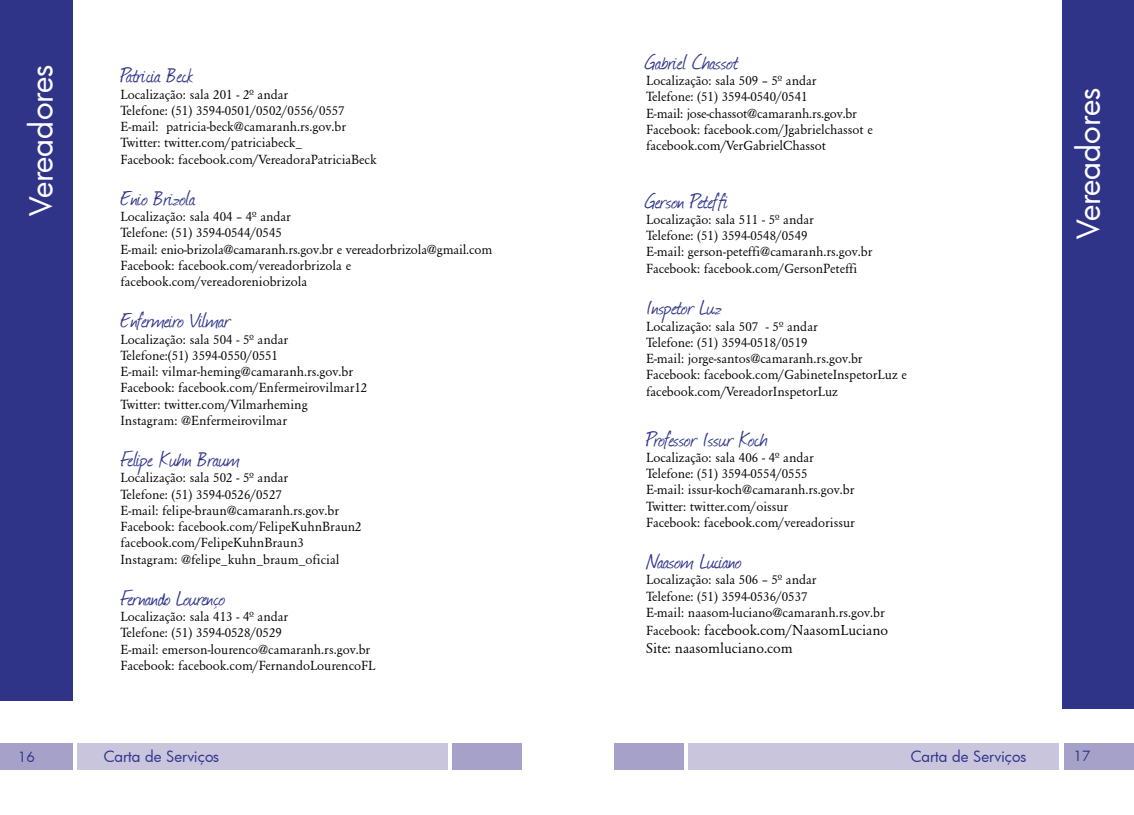
<style>
.page{position:relative;width:1134px;height:815px;background:#fff}
.page>*{position:absolute;margin:0;border:0;box-sizing:border-box;transform-origin:0 0}
.t1{font:31.25px "Futura";letter-spacing:-.005em;color:#fff}
.t2{font:25px "Journal";color:#2f3489}
.t3{font:25px "Journal";letter-spacing:-.025em;color:#2f3489}
.t4{font:25px "Journal";letter-spacing:-.02em;color:#2f3489}
.t5{font:15px/18px "Garamond";color:#000}
.t6{font:15px "Futura";color:#2f3489}
.t7{font:13.75px/16.2px "Garamond";color:#000}
.t8{font:13.75px "Futura";color:#2f3489}
.s1{color:#000}
.s2{font-size:13.75px}
</style>
<div class="page">
<div style="left:0;top:0;width:73px;height:700px;background:#2f3489"></div>
<div style="left:77px;top:744px;width:371px;height:26px;background:#c8c5dd"></div>
<div style="left:453px;top:744px;width:69px;height:26px;background:#a6a1c8"></div>
<div style="left:0;top:744px;width:73px;height:26px;background:#a6a1c8"></div>
<div style="left:1063px;top:0;width:71px;height:709px;background:#2f3489"></div>
<div style="left:688px;top:744px;width:371px;height:26px;background:#c8c5dd"></div>
<div style="left:1064px;top:744px;width:70px;height:26px;background:#a6a1c8"></div>
<div style="left:615px;top:744px;width:69px;height:26px;background:#a6a1c8"></div>
<h1 class="t1" style="left:20px;top:216px;width:153px;rotate:-90deg">Vereadores</h1>
<h2 class="t2" style="left:120px;top:58px;width:74px">Patricia Beck</h2>
<p class="t7" style="left:120px;top:86px;width:258px">Localização: sala 201 - 2ª andar<br>Telefone: (51) 3594-0501/0502/0556/0557<br>E-mail: patricia-beck@camaranh.rs.gov.br Twitter: twitter.com/patriciabeck_<br>Facebook: facebook.com/VereadoraPatriciaBeck</p>
<h2 class="t2" style="left:120px;top:181px;width:76px">Enio Brizola</h2>
<p class="t7" style="left:120px;top:209px;width:373px">Localização: sala 404 – 4ª andar<br>Telefone: (51) 3594-0544/0545<br>E-mail: enio-brizola@camaranh.rs.gov.br e vereadorbrizola@gmail.com Facebook: facebook.com/vereadorbrizola e facebook.com/vereadoreniobrizola</p>
<h2 class="t3" style="left:120px;top:303px;width:112px">Enfermeiro Vilmar</h2>
<p class="t7" style="left:120px;top:331px;width:248px">Localização: sala 504 - 5ª andar<br>Telefone:(51) 3594-0550/0551<br>E-mail: vilmar-heming@camaranh.rs.gov.br Facebook: facebook.com/Enfermeirovilmar12<br>Twitter: twitter.com/Vilmarheming Instagram: @Enfermeirovilmar</p>
<h2 class="t2" style="left:120px;top:442px;width:121px">Felipe Kuhn Braum</h2>
<p class="t7" style="left:120px;top:470px;width:243px">Localização: sala 502 - 5ª andar<br>Telefone: (51) 3594-0526/0527<br>E-mail: felipe-braun@camaranh.rs.gov.br Facebook: facebook.com/FelipeKuhnBraun2 facebook.com/FelipeKuhnBraun3<br>Instagram: @felipe_kuhn_braum_oficial</p>
<h2 class="t4" style="left:120px;top:581px;width:106px">Fernando Lourenço</h2>
<p class="t7" style="left:120px;top:609px;width:256px">Localização: sala 413 - 4ª andar<br>Telefone: (51) 3594-0528/0529<br>E-mail: emerson-lourenco@camaranh.rs.gov.br Facebook: facebook.com/FernandoLourencoFL</p>
<p class="t8" style="left:18px;top:747px;width:45px">16 <span class="s1">16</span></p>
<p class="t6" style="left:104px;top:747px;width:117px">Carta de Serviços</p>
<h2 class="t2" style="left:646px;top:45px;width:94px">Gabriel Chassot</h2>
<p class="t7" style="left:646px;top:73px;width:228px">Localização: sala 509 – 5ª andar<br>Telefone: (51) 3594-0540/0541<br>E-mail: jose-chassot@camaranh.rs.gov.br Facebook: facebook.com/Jgabrielchassot e facebook.com/VerGabrielChassot</p>
<h2 class="t2" style="left:646px;top:184px;width:83px">Gerson Peteffi</h2>
<p class="t7" style="left:646px;top:211px;width:228px">Localização: sala 511 - 5ª andar<br>Telefone: (51) 3594-0548/0549<br>E-mail: gerson-peteffi@camaranh.rs.gov.br Facebook: facebook.com/GersonPeteffi</p>
<h2 class="t2" style="left:646px;top:291px;width:77px">Inspetor Luz</h2>
<p class="t7" style="left:646px;top:318px;width:262px">Localização: sala 507 - 5ª andar<br>Telefone: (51) 3594-0518/0519<br>E-mail: jorge-santos@camaranh.rs.gov.br Facebook: facebook.com/GabineteInspetorLuz e facebook.com/VereadorInspetorLuz</p>
<h2 class="t2" style="left:646px;top:422px;width:123px">Professor Issur Koch</h2>
<p class="t7" style="left:646px;top:449px;width:210px">Localização: sala 406 - 4ª andar Telefone: (51) 3594-0554/0555<br>E-mail: issur-koch@camaranh.rs.gov.br Twitter: twitter.com/oissur<br>Facebook: facebook.com/vereadorissur</p>
<h2 class="t2" style="left:646px;top:544px;width:97px">Naasom Luciano</h2>
<p class="t7" style="left:646px;top:572px;width:240px">Localização: sala 506 – 5ª andar<br>Telefone: (51) 3594-0536/0537<br>E-mail: naasom-luciano@camaranh.rs.gov.br</p>
<p class="t5" style="left:646px;top:621px;width:244px"><span class="s2">Facebook:</span> facebook.com/NaasomLuciano<br>Site: naasomluciano.com</p>
<h1 class="t1" style="left:1067px;top:239px;width:153px;rotate:-90deg">Vereadores</h1>
<p class="t6" style="left:911px;top:747px;width:117px">Carta de Serviços</p>
<p class="t8" style="left:1073px;top:746px;width:18px">17</p>
</div>
